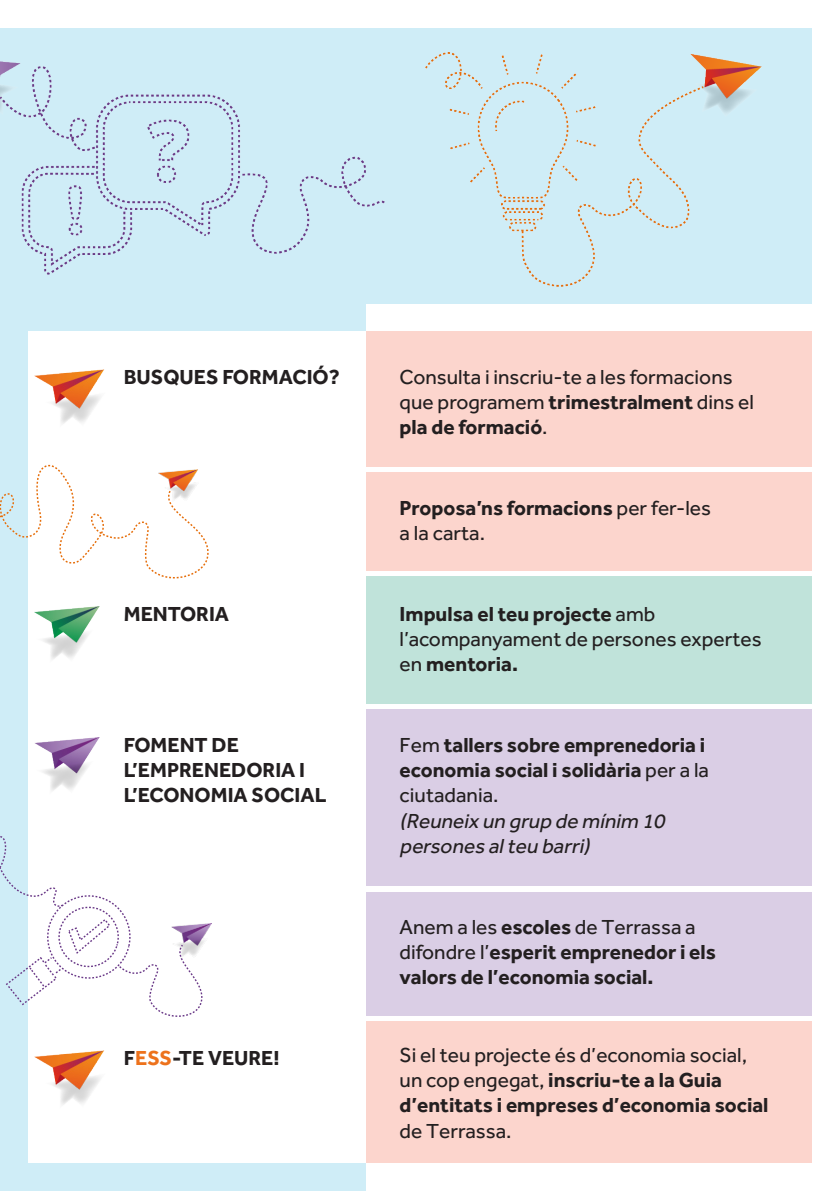
<style>
.page{position:relative;width:840px;height:1191px;background:#fff}
.page>*{position:absolute;margin:0;border:0;box-sizing:border-box;transform-origin:0 0}
.t1{font:700 21px/25.2px "Effra";color:#231f20}
.t2{font:21px/25.2px "Effra";color:#231f20}
.t3{font:italic 21px/25.2px "Effra";color:#231f20}
.s1{font-weight:700}
.s2{font-weight:400}
.s3{color:#ed721c}
</style>
<div class="page">
<div style="left:0;top:28px;width:811px;height:275px;background:#cfedf7"></div>
<div style="left:0;top:300px;width:365px;height:891px;background:#cfedf7"></div>
<div style="left:28px;top:331px;width:783px;height:831px;background:#fff"></div>
<div style="left:366px;top:331px;width:445px;height:135px;background:#fcd5cd"></div>
<div style="left:366px;top:576px;width:445px;height:128px;background:#c0e3da"></div>
<div style="left:366px;top:1021px;width:445px;height:141px;background:#fcd5cd"></div>
<div style="left:366px;top:709px;width:445px;height:177px;background:#dacee5"></div>
<div style="left:366px;top:472px;width:445px;height:99px;background:#fcd5cd"></div>
<div style="left:366px;top:891px;width:445px;height:124px;background:#dacee5"></div>
<img style="left:34px;top:370px;width:70px;height:54px">
<img style="left:34px;top:1050px;width:70px;height:55px">
<img style="left:35px;top:737px;width:65px;height:54px">
<img style="left:34px;top:607px;width:65px;height:52px">
<img style="left:202px;top:923px;width:9px;height:22px">
<img style="left:425px;top:52px;width:335px;height:234px">
<img style="left:0;top:61px;width:384px;height:214px">
<svg style="left:0;top:465px;width:208px;height:113px"></svg>
<svg style="left:0;top:836px;width:202px;height:181px"></svg>
<p class="t1" style="left:124px;top:364px;width:217px">BUSQUES FORMACIÓ?</p>
<p class="t2" style="left:399px;top:364px;width:356px">Consulta i inscriu-te a les formacions que programem <span class="s1">trimestralment</span> dins el <span class="s1">pla de formació</span>.</p>
<p class="t1" style="left:399px;top:495px;width:313px">Proposa’ns formacions <span class="s2">per fer-les a la carta.</span></p>
<p class="t1" style="left:124px;top:601px;width:107px">MENTORIA</p>
<p class="t2" style="left:399px;top:601px;width:363px"><span class="s1">Impulsa el teu projecte</span> amb l’acompanyament de persones expertes en <span class="s1">mentoria.</span></p>
<p class="t1" style="left:124px;top:731px;width:204px">FOMENT DE<br>L’EMPRENEDORIA I<br>L’ECONOMIA SOCIAL</p>
<p class="t1" style="left:399px;top:732px;width:311px"><span class="s2">Fem</span> tallers sobre emprenedoria i economia social i solidària <span class="s2">per a la ciutadania.</span></p>
<p class="t3" style="left:399px;top:808px;width:271px">(Reuneix un grup de mínim 10 persones alteu barri)</p>
<p class="t1" style="left:399px;top:913px;width:317px"><span class="s2">Anem a les</span> escoles <span class="s2">de Terrassa a difondre l’</span>esperit emprenedor i els valors de l’economia social.</p>
<p class="t1" style="left:124px;top:1044px;width:157px">F<span class="s3">ESS</span>-TE VEURE!</p>
<p class="t1" style="left:399px;top:1042px;width:370px"><span class="s2">Si el teu projecte és d’economia social, un cop engegat,</span> inscriu-te a la Guia d’entitats i empreses d’economia social</p>
<p class="t2" style="left:399px;top:1117px;width:113px">de Terrassa.</p>
</div>
